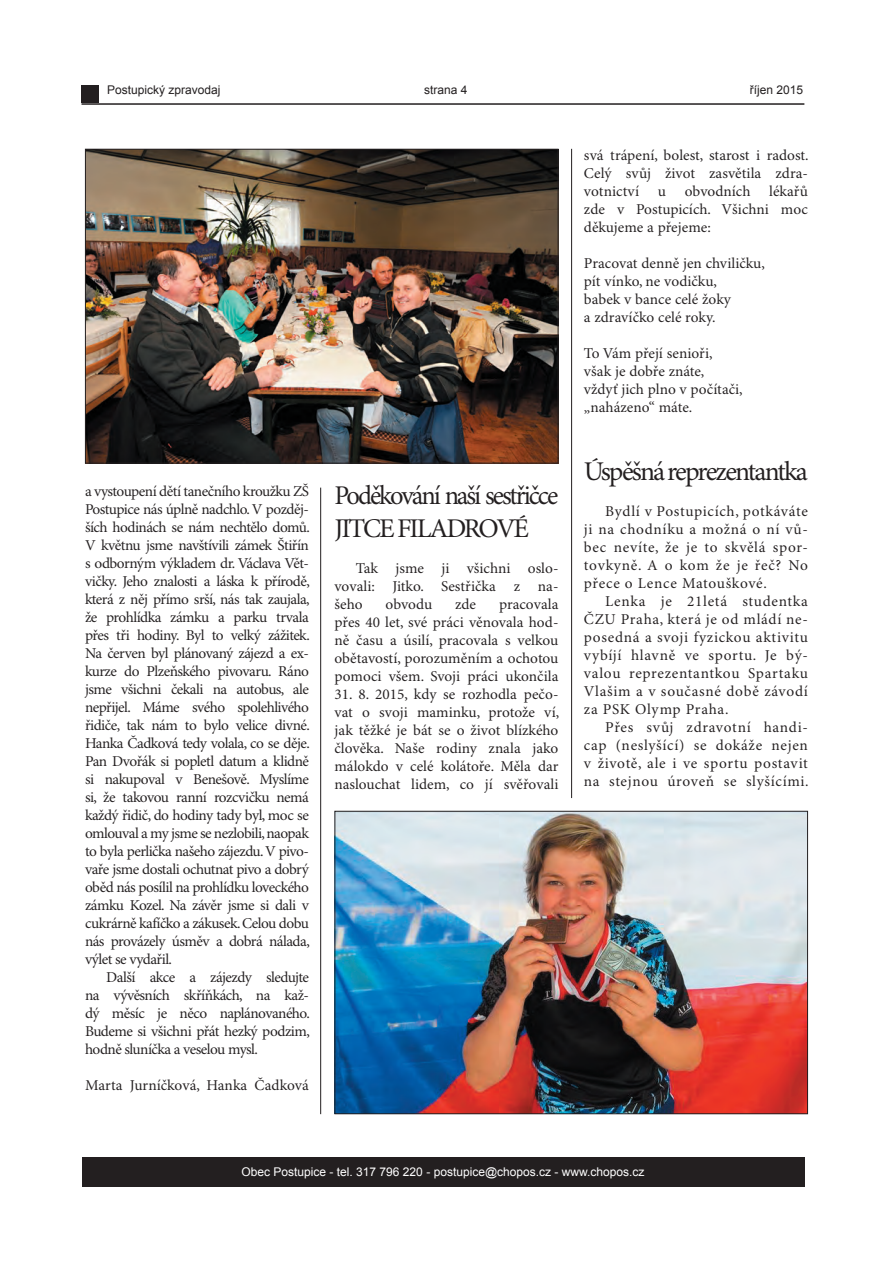
<style>
.page{position:relative;width:893px;height:1263px;background:#fff}
.page>*{position:absolute;margin:0;border:0;box-sizing:border-box;transform-origin:0 0}
.t1{font:27px/32.4px "Minion Pro";letter-spacing:-.08em;color:#231f20;scale:.96 1}
.t2{font:27px "Minion Pro";letter-spacing:-.08em;color:#231f20}
.t3{font:15px/18px "Minion Pro";color:#231f20;text-align:justify}
.t4{font:12px "Arial";color:#fff}
.t5{font:12px "Arial";color:#231f20}
</style>
<div class="page">
<div style="left:82px;top:1157px;width:722px;height:30px;background:#231f20"></div>
<div style="left:82px;top:85px;width:17px;height:18px;background:#231f20"></div>
<hr style="left:81px;top:103px;width:723px;height:2px;background:#231f20">
<hr style="left:571px;top:149px;width:1px;height:649px;background:#231f20">
<hr style="left:320px;top:488px;width:1px;height:626px;background:#231f20">
<img style="left:87px;top:151px;width:469px;height:310px">
<div style="left:85px;top:149px;width:473px;height:314px;border:1px solid #231f20"></div>
<img style="left:336px;top:813px;width:470px;height:299px">
<div style="left:334px;top:811px;width:474px;height:303px;border:1px solid #231f20"></div>
<p class="t5" style="left:107px;top:82px;width:115px">Postupický zpravodaj</p>
<p class="t5" style="left:424px;top:82px;width:45px">strana 4</p>
<p class="t5" style="left:750px;top:82px;width:55px">říjen 2015</p>
<p class="t3" style="left:85px;top:482px;width:226px">a vystoupení dětí tanečního kroužku ZŠ Postupice nás úplně nadchlo. V pozděj&shy;ších hodinách se nám nechtělo domů.<br>V květnu jsme navštívili zámek Štiřín s odborným výkladem dr. Václava Vět&shy;vičky. Jeho znalosti a láska k přírodě, která z něj přímo srší, nás tak zaujala, že prohlídka zámku a parku trvala přes tři hodiny. Byl to velký zážitek.<br>Na červen byl plánovaný zájezd a ex&shy;kurze do Plzeňského pivovaru. Ráno jsme všichni čekali na autobus, ale nepřijel. Máme svého spolehlivého řidiče, tak nám to bylo velice divné.<br>Hanka Čadková tedy volala, co se děje.<br>Pan Dvořák si popletl datum a klidně si nakupoval v Benešově. Myslíme si, že takovou ranní rozcvičku nemá každý řidič, do hodiny tady byl, moc se omlouval a my jsme se nezlobili, naopak to byla perlička našeho zájezdu. V pivo&shy;vaře jsme dostali ochutnat pivo a dobrý oběd nás posílil na prohlídku loveckého zámku Kozel. Na závěr jsme si dali v cukrárně kafíčko a zákusek. Celou dobu nás provázely úsměv a dobrá nálada, výlet se vydařil.</p>
<p class="t3" style="left:85px;top:968px;width:226px;text-indent:21px">Další akce a zájezdy sledujte na vývěsních skříňkách, na kaž&shy;dý měsíc je něco naplánovaného.<br>Budeme si všichni přát hezký podzim, hodně sluníčka a veselou mysl.</p>
<p class="t3" style="left:85px;top:1076px;width:225px">Marta Jurníčková, Hanka Čadková</p>
<p class="t1" style="left:334px;top:480px;width:235px">Poděkování naší sestřičce<br>JITCE FILADROVÉ</p>
<p class="t3" style="left:334px;top:559px;width:225px;text-indent:21px">Tak jsme ji všichni oslo&shy;vovali: Jitko. Sestřička z na&shy;šeho</p>
<p class="t3" style="left:334px;top:595px;width:225px;text-indent:164px">pracovala přes 40 let, své práci věnovala hod&shy;ně času a úsilí, pracovala s velkou obětavostí, porozuměním a ochotou pomoci všem. Svoji práci ukončila</p>
<p class="t3" style="left:334px;top:685px;width:226px">31. 8. 2015, kdy se rozhodla pečo&shy;vat o svoji maminku, protože ví, jak těžké je bát se o život blízkého člověka. Naše rodiny znala jako málokdo v celé kolátoře. Měla dar naslouchat lidem, co jí svěřovali</p>
<p class="t3" style="left:386px;top:595px;width:48px">obvodu</p>
<p class="t3" style="left:455px;top:595px;width:23px">zde</p>
<p class="t3" style="left:584px;top:146px;width:226px">svá trápení, bolest, starost i radost.<br>Celý svůj život zasvětila zdra&shy;votnictví u obvodních lékařů zde v Postupicích. Všichni moc děkujeme a přejeme:</p>
<p class="t3" style="left:584px;top:254px;width:182px;text-align:left">Pracovat denně jen chviličku, pít vínko, ne vodičku,<br>babek v bance celé žoky<br>a zdravíčko celé roky.</p>
<p class="t3" style="left:584px;top:344px;width:160px;text-align:left">To Vám přejí senioři, však je dobře znáte,<br>vždyť jich plno v počítači, „naházeno“ máte.</p>
<p class="t2" style="left:584px;top:455px;width:225px">Úspěšná reprezentantka</p>
<p class="t3" style="left:584px;top:503px;width:225px;text-indent:21px">Bydlí v Postupicích, potkáváte ji na chodníku a možná o ní vů&shy;bec nevíte, že je to skvělá spor&shy;tovkyně. A o kom že je řeč? No přece o Lence Matouškové.</p>
<p class="t3" style="left:584px;top:593px;width:225px;text-indent:21px">Lenka je 21letá studentka ČZU Praha, která je od mládí ne&shy;posedná a svoji fyzickou aktivitu vybíjí hlavně ve sportu. Je bý&shy;valou reprezentantkou Spartaku Vlašim a v současné době závodí za PSK Olymp Praha.</p>
<p class="t3" style="left:584px;top:719px;width:226px;text-indent:21px">Přes svůj zdravotní handi&shy;cap (neslyšící) se dokáže nejen v životě, ale i ve sportu postavit na stejnou úroveň se slyšícími.</p>
<p class="t4" style="left:242px;top:1164px;width:405px">Obec Postupice - tel. 317 796 220 - postupice@chopos.cz - www.chopos.cz</p>
</div>
